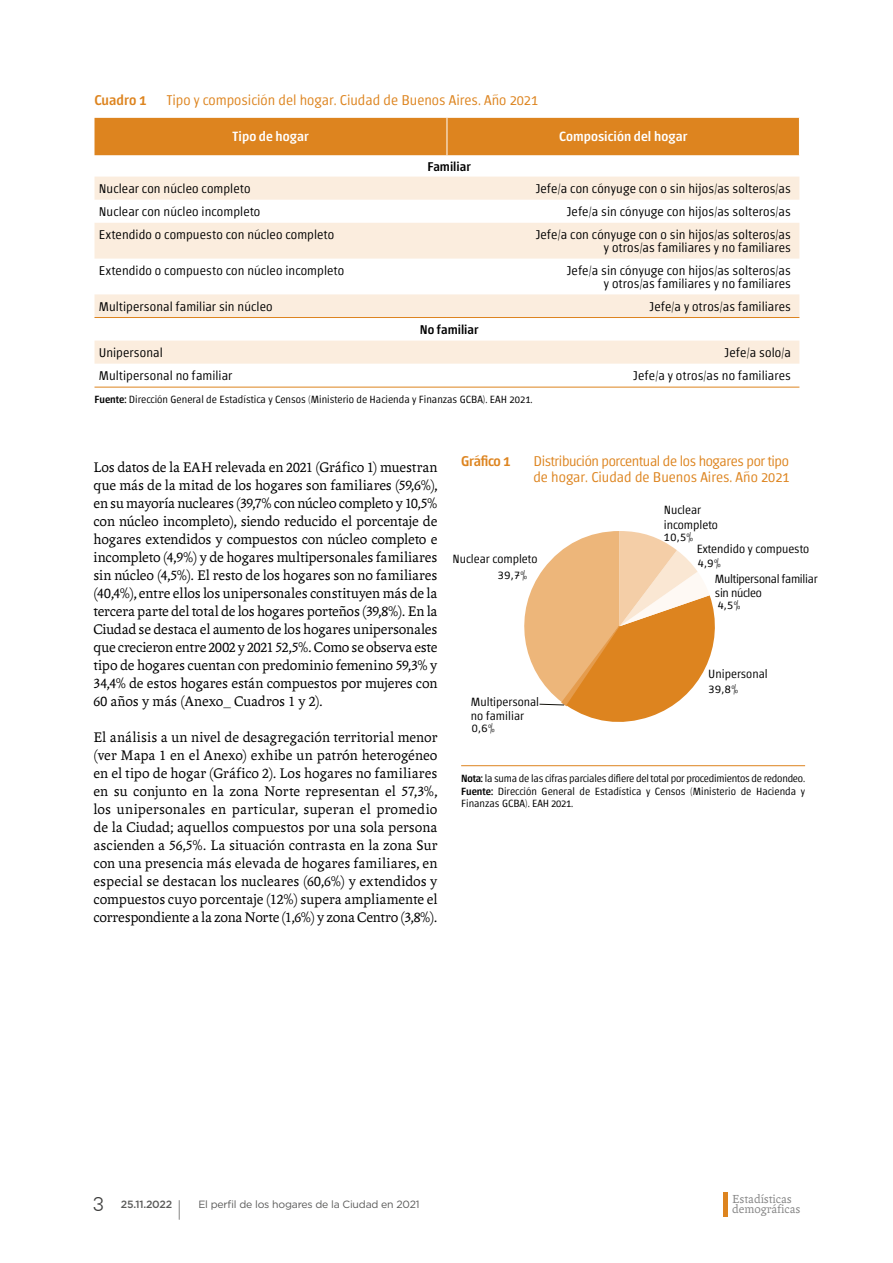
<style>
.page{position:relative;width:893px;height:1263px;background:#fff}
.page>*{position:absolute;margin:0;border:0;box-sizing:border-box;transform-origin:0 0}
.t1{font:21px "Gotham";color:#5a5a59;scale:.5 1}
.t2{font:300 19.5px "Zurich BT";color:#3c3c3b}
.t3{font:15px/18px "Andralis ND Os F";letter-spacing:-.01em;color:#000;text-align:justify}
.t4{font:300 14.25px/15.8px "Chaco";letter-spacing:-.025em;color:#dd841f}
.t5{font:300 14.25px "Chaco";color:#dd841f}
.t6{font:500 14.25px "Chaco";color:#dd841f}
.t7{font:500 13.5px "Chaco";letter-spacing:.005em;color:#fff}
.t8{font:300 12.75px/12.8px "Chaco";letter-spacing:.01em;color:#000;text-align:right}
.t9{font:500 12.75px "Chaco";color:#000}
.t10{font:12.6px "Andralis ND Os F";color:#878787}
.t11{font:300 12px/14.4px "Chaco";color:#000}
.t12{font:300 12px/14.4px "Chaco";letter-spacing:-.025em;color:#000}
.t13{font:300 10.5px/12.3px "Chaco";color:#000;text-align:justify}
.t14{font:10.5px "Gotham";letter-spacing:-.02em;color:#5a5a59}
.t15{font:500 10.5px "Gotham";letter-spacing:-.02em;color:#5a5a59}
.s1{font-weight:500}
.s2{font-family:"Andralis NDSC"}
</style>
<div class="page">
<hr style="left:723px;top:1192px;width:4px;height:24px;background:#dd841f">
<div style="left:94px;top:118px;width:705px;height:37px;background:#dd841f"></div>
<svg style="left:94px;top:177px;width:705px;height:187px;fill:#fbedde"></svg>
<hr style="left:447px;top:118px;width:1px;height:37px;background:#fff">
<hr style="left:94px;top:317px;width:353px;height:1px;background:#dd841f">
<hr style="left:447px;top:317px;width:352px;height:1px;background:#dd841f">
<hr style="left:94px;top:387px;width:353px;height:1px;background:#dd841f">
<hr style="left:447px;top:387px;width:352px;height:1px;background:#dd841f">
<hr style="left:461px;top:765px;width:344px;height:1px;background:#dd841f">
<svg style="left:524px;top:531px;width:191px;height:191px"></svg>
<p class="t6" style="left:94px;top:94px;width:54px">Cuadro 1</p>
<p class="t5" style="left:167px;top:94px;width:373px">Tipo y composición del hogar. Ciudad de Buenos Aires. Año 2021</p>
<p class="t7" style="left:233px;top:130px;width:78px">Tipo de hogar</p>
<p class="t7" style="left:559px;top:130px;width:130px">Composición del hogar</p>
<p class="t9" style="left:427px;top:160px;width:45px">Familiar</p>
<p class="t8" style="left:99px;top:183px;width:153px">Nuclear con núcleo completo</p>
<p class="t8" style="left:536px;top:183px;width:257px">Jefe/a con cónyuge con o sin hijos/as solteros/as</p>
<p class="t8" style="left:99px;top:206px;width:163px">Nuclear con núcleo incompleto</p>
<p class="t8" style="left:567px;top:206px;width:226px">Jefe/a sin cónyuge con hijos/as solteros/as</p>
<p class="t8" style="left:99px;top:229px;width:237px">Extendido o compuesto con núcleo completo</p>
<p class="t8" style="left:536px;top:229px;width:257px">Jefe/a con cónyuge con o sin hijos/as solteros/as y otros/as familiares y no familiares</p>
<p class="t8" style="left:99px;top:265px;width:247px">Extendido o compuesto con núcleo incompleto</p>
<p class="t8" style="left:567px;top:265px;width:226px">Jefe/a sin cónyuge con hijos/as solteros/as y otros/as familiares y no familiares</p>
<p class="t8" style="left:99px;top:301px;width:175px">Multipersonal familiar sin núcleo</p>
<p class="t8" style="left:649px;top:301px;width:143px">Jefe/a y otros/as familiares</p>
<p class="t9" style="left:420px;top:324px;width:60px">No familiar</p>
<p class="t8" style="left:99px;top:347px;width:66px">Unipersonal</p>
<p class="t8" style="left:725px;top:347px;width:68px">Jefe/a solo/a</p>
<p class="t8" style="left:99px;top:370px;width:135px">Multipersonal no familiar</p>
<p class="t8" style="left:633px;top:370px;width:159px">Jefe/a y otros/as no familiares</p>
<p class="t13" style="left:94px;top:394px;width:440px"><span class="s1">Fuente:</span> Dirección General de Estadística y Censos (Ministerio de Hacienda y Finanzas GCBA). EAH 2021.</p>
<p class="t3" style="left:93px;top:458px;width:345px">Los datos de la EAH relevada en <span class="s2">2021</span> (Gráfico <span class="s2">1</span>) muestran que más de la mitad de los hogares son familiares (<span class="s2">59</span>,<span class="s2">6</span>%), en su mayoría nucleares (<span class="s2">39</span>,<span class="s2">7</span>% con núcleo completo y <span class="s2">10</span>,<span class="s2">5</span>% con núcleo incompleto), siendo reducido el porcentaje de hogares extendidos y compuestos con núcleo completo e incompleto (<span class="s2">4</span>,<span class="s2">9</span>%) y de hogares multipersonales familiares sin núcleo (<span class="s2">4</span>,<span class="s2">5</span>%). El resto de los hogares son no familiares (<span class="s2">40</span>,<span class="s2">4</span>%), entre ellos los unipersonales constituyen más de la tercera parte del total de los hogares porteños (<span class="s2">39</span>,<span class="s2">8</span>%). En la Ciudad se destaca el aumento de los hogares unipersonales que crecieron entre <span class="s2">2002</span> y <span class="s2">2021 52</span>,<span class="s2">5</span>%. Como se observa este tipo de hogares cuentan con predominio femenino <span class="s2">59</span>,<span class="s2">3</span>% y <span class="s2">34</span>,<span class="s2">4</span>% de estos hogares están compuestos por mujeres con <span class="s2">60</span> años y más (Anexo_ Cuadros <span class="s2">1</span> y <span class="s2">2</span>).</p>
<p class="t3" style="left:93px;top:728px;width:345px">El análisis a un nivel de desagregación territorial menor (ver Mapa <span class="s2">1</span> en el Anexo) exhibe un patrón heterogéneo en el tipo de hogar (Gráfico <span class="s2">2</span>). Los hogares no familiares en su conjunto en la zona Norte representan el <span class="s2">57</span>,<span class="s2">3</span>%, los unipersonales en particular, superan el promedio de la Ciudad; aquellos compuestos por una sola persona ascienden a <span class="s2">56</span>,<span class="s2">5</span>%. La situación contrasta en la zona Sur con una presencia más elevada de hogares familiares, en especial se destacan los nucleares (<span class="s2">60</span>,<span class="s2">6</span>%) y extendidos y compuestos cuyo porcentaje (<span class="s2">12</span>%) supera ampliamente el correspondiente a la zona Norte (<span class="s2">1</span>,<span class="s2">6</span>%) y zona Centro (<span class="s2">3</span>,<span class="s2">8</span>%).</p>
<p class="t6" style="left:461px;top:454px;width:51px">Gráfico 1</p>
<p class="t4" style="left:533px;top:454px;width:258px">Distribución porcentual de los hogares por tipo de hogar. Ciudad de Buenos Aires. Año 2021</p>
<p class="t11" style="left:498px;top:552px;width:41px;line-height:15.3px;text-indent:-45px">Nuclear completo<br>39,7%</p>
<p class="t11" style="left:471px;top:695px;width:70px">Multipersonal no familiar</p>
<p class="t11" style="left:472px;top:721px;width:24px">0,6%</p>
<p class="t11" style="left:664px;top:504px;width:56px">Nuclear incompleto</p>
<p class="t11" style="left:664px;top:530px;width:31px">10,5%</p>
<p class="t11" style="left:697px;top:543px;width:114px;line-height:13.8px">Extendido y compuesto<br>4,9%</p>
<p class="t12" style="left:715px;top:572px;width:104px">Multipersonal familiar sin núcleo</p>
<p class="t11" style="left:718px;top:599px;width:24px">4,5%</p>
<p class="t11" style="left:708px;top:666px;width:61px;line-height:15.3px">Unipersonal<br>39,8%</p>
<p class="t13" style="left:461px;top:773px;width:345px"><span class="s1">Nota:</span> la suma de las cifras parciales difiere del total por procedimientos de redondeo.<br><span class="s1">Fuente:</span> Dirección General de Estadística y Censos (Ministerio de Hacienda y Finanzas GCBA). EAH 2021.</p>
<p class="t10" style="left:732px;top:1192px;width:61px">Estadísticas</p>
<h2 class="t2" style="left:93px;top:1192px;width:12px">3</h2>
<p class="t10" style="left:732px;top:1203px;width:70px">demográficas</p>
<p class="t14" style="left:198px;top:1197px;width:223px">El perfil de los hogares de la Ciudad en 2021</p>
<p class="t15" style="left:121px;top:1198px;width:53px">25.11.2022</p>
<h1 class="t1" style="left:178px;top:1196px;width:8px">|</h1>
</div>
